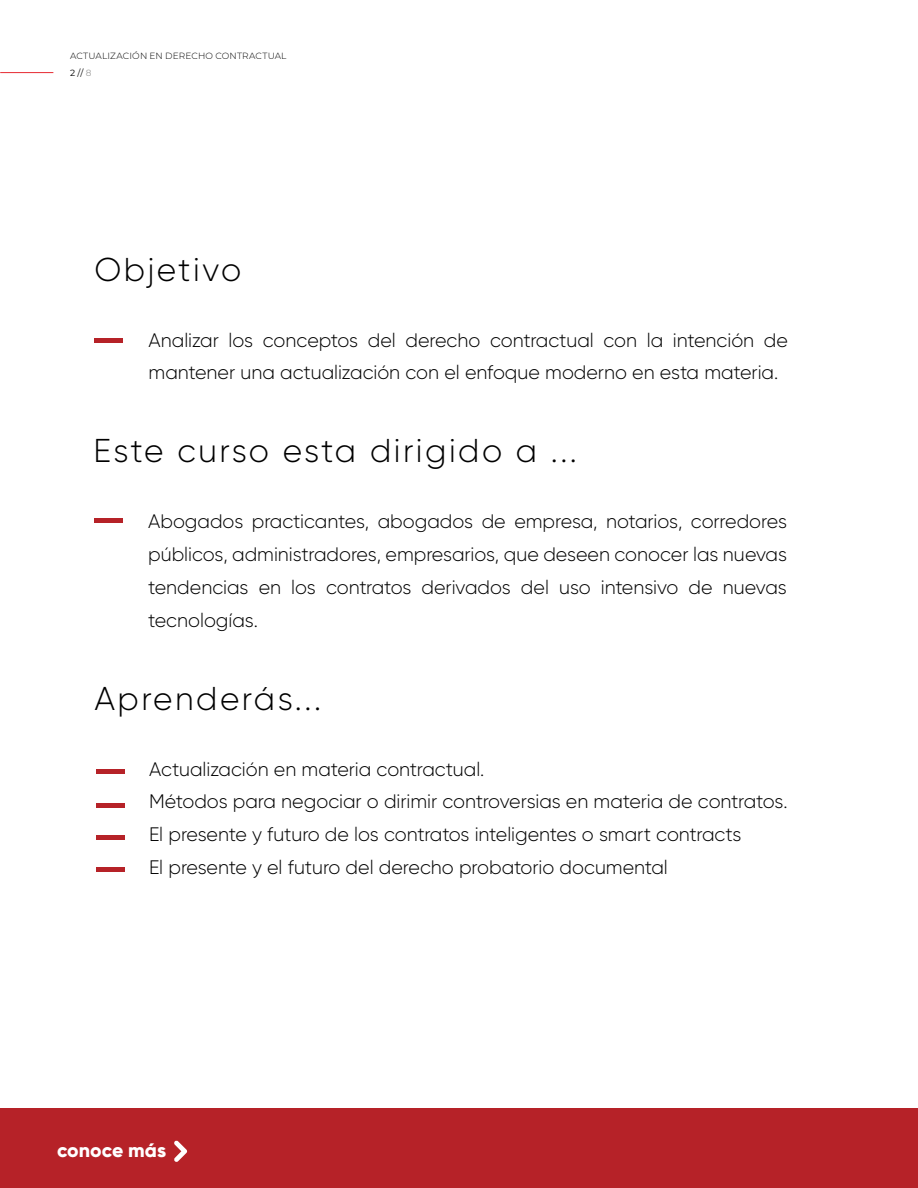
<style>
.page{position:relative;width:918px;height:1188px;background:#fff}
.page>*{position:absolute;margin:0;border:0;box-sizing:border-box;transform-origin:0 0}
.t1{font:300 33px "Gilroy";letter-spacing:.075em;color:#000}
.t2{font:300 19.5px/33px "Gilroy";letter-spacing:-.005em;color:#000}
.t3{font:800 19.5px "Gilroy";color:#fff}
.t4{font:300 9px/16.5px "Montserrat";letter-spacing:.02em;color:#000}
.s1{font-weight:400}
.s2{font-weight:400;color:#9d9d9c}
</style>
<div class="page">
<hr style="left:0;top:72px;width:53px;height:1px;background:#e62a32">
<div style="left:0;top:1108px;width:918px;height:80px;background:#b62228"></div>
<svg style="left:174px;top:1140px;width:13px;height:22px"></svg>
<div style="left:94px;top:338px;width:29px;height:5px;background:#b62228"></div>
<hr style="left:96px;top:769px;width:29px;height:4px;background:#b62228">
<hr style="left:96px;top:803px;width:29px;height:4px;background:#b62228">
<hr style="left:96px;top:836px;width:29px;height:4px;background:#b62228">
<hr style="left:96px;top:867px;width:29px;height:4px;background:#b62228">
<hr style="left:94px;top:519px;width:29px;height:4px;background:#b62228">
<p class="t4" style="left:70px;top:47px;width:218px">ACTUALIZACIÓN EN DERECHO CONTRACTUAL<br><span class="s1">2 //</span> <span class="s2">8</span></p>
<h1 class="t1" style="left:94px;top:249px;width:148px">Objetivo</h1>
<p class="t2" style="left:149px;top:323px;width:641px">Analizar los conceptos del derecho contractual con la intención de mantener una actualización con el enfoque moderno en esta materia.</p>
<h1 class="t1" style="left:93px;top:430px;width:485px">Este curso esta dirigido a ...</h1>
<p class="t2" style="left:148px;top:504px;width:640px;text-align:justify">Abogados practicantes, abogados de empresa, notarios, corredores públicos, administradores, empresarios, que deseen conocer las nuevas tendencias en los contratos derivados del uso intensivo de nuevas tecnologías.</p>
<h1 class="t1" style="left:94px;top:678px;width:228px">Aprenderás...</h1>
<p class="t2" style="left:149px;top:752px;width:640px">Actualización en materia contractual.<br>Métodos para negociar o dirimir controversias en materia de contratos.<br>El presente y futuro de los contratos inteligentes o smart contracts<br>El presente y el futuro del derecho probatorio documental</p>
<p class="t3" style="left:57px;top:1138px;width:111px">conoce más</p>
</div>
